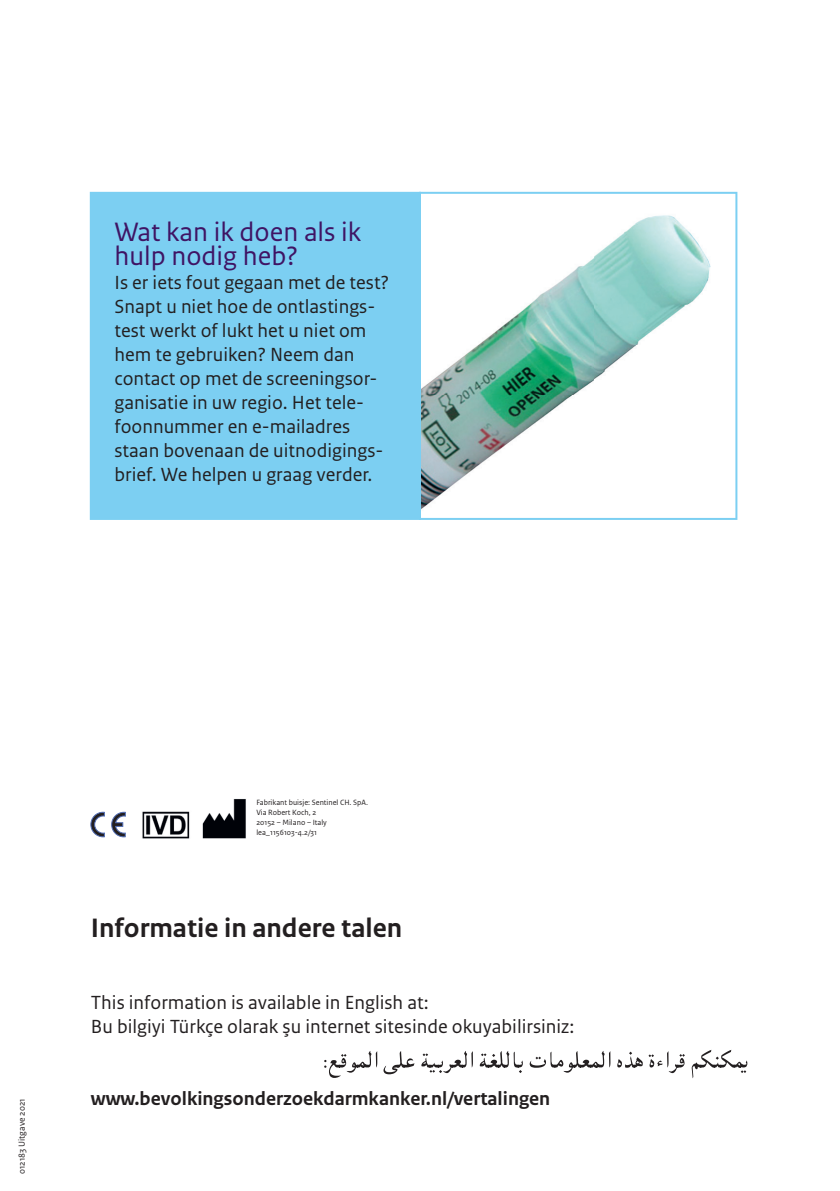
<style>
.page{position:relative;width:840px;height:1191px;background:#fff}
.page>*{position:absolute;margin:0;border:0;box-sizing:border-box;transform-origin:0 0}
.t1{font:28px/24px "Rijksoverheid Sans Text";color:#3f1464}
.t2{font:700 28px "Rijksoverheid Sans Text";color:#231f20}
.t3{font:20px/24px "Rijksoverheid Sans Text";color:#231f20}
.t4{font:700 20px "Rijksoverheid Sans Text";color:#231f20}
.t5{font:9.2px "Rijksoverheid Sans Text";color:#231f20}
.t6{font:8px/10px "Rijksoverheid Sans Text";color:#231f20}
</style>
<div class="page">
<svg style="left:112px;top:812px;width:13px;height:25px"></svg>
<svg style="left:91px;top:812px;width:13px;height:25px"></svg>
<img style="left:142px;top:811px;width:48px;height:28px">
<img style="left:202px;top:799px;width:44px;height:39px">
<svg style="left:324px;top:1050px;width:423px;height:28px"></svg>
<div style="left:90px;top:192px;width:329px;height:328px;background:#7ccff2"></div>
<svg style="left:419px;top:192px;width:318px;height:328px"></svg>
<h1 class="t1" style="left:114px;top:220px;width:248px">Wat kan ik doen als ik hulp nodig heb?</h1>
<p class="t3" style="left:114px;top:271px;width:276px">Is er iets fout gegaan met de test?<br>Snapt u niet hoe de ontlastings&shy;test werkt of lukt het u niet om hem te gebruiken? Neem dan contact op met de screeningsor&shy;ganisatie in uw regio. Het tele&shy;foonnummer en e-mailadres staan bovenaan de uitnodigings&shy;brief. We helpen u graag verder.</p>
<p class="t5" style="left:16px;top:1174px;width:77px;rotate:-90deg">012183 Uitgave 2021</p>
<p class="t6" style="left:256px;top:797px;width:113px">Fabrikant buisje: Sentinel CH. SpA.<br>Via Robert Koch, 2<br>20152 – Milano – Italy lea_1156103-4.2/31</p>
<h1 class="t2" style="left:91px;top:912px;width:313px">Informatie in andere talen</h1>
<p class="t3" style="left:91px;top:991px;width:484px">This information is available in English at:<br>Bu bilgiyi Türkçe olarak şu internet sitesinde okuyabilirsiniz:</p>
<p class="t4" style="left:91px;top:1087px;width:461px">www.bevolkingsonderzoekdarmkanker.nl/vertalingen</p>
</div>
